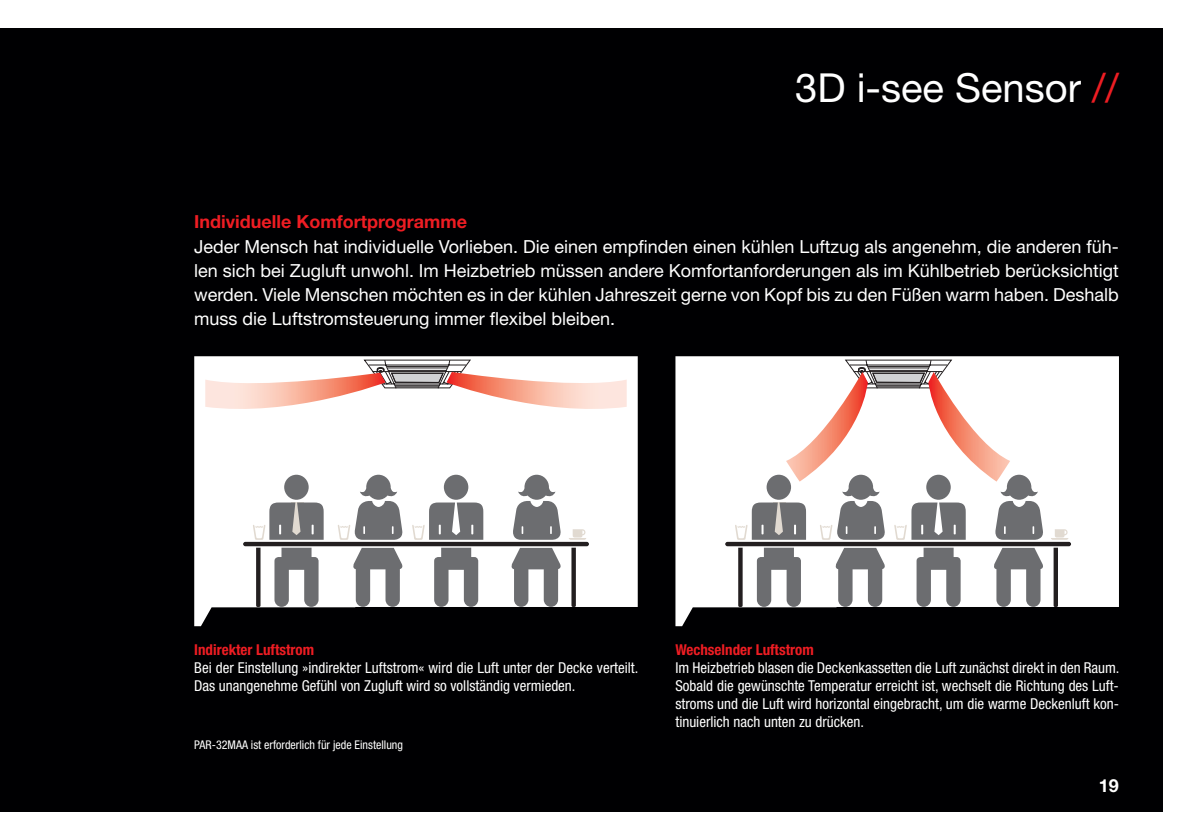
<style>
.page{position:relative;width:1191px;height:840px;background:#fff}
.page>*{position:absolute;margin:0;border:0;box-sizing:border-box;transform-origin:0 0}
.t1{font:40px "Helvetica Neue LT Pro";color:#fff}
.t2{font:18px/24px "Helvetica Neue LT Pro";color:#fff;text-align:justify}
.t3{font:700 18px "Helvetica Neue LT Pro";color:#ee1d23}
.t4{font:700 18px "Helvetica Neue LT Pro";color:#fff}
.t5{font:condensed 15px/18px "Helvetica Neue LT Pro";color:#fff}
.t6{font:700 condensed 15px "Helvetica Neue LT Pro";color:#ee1d23}
.t7{font:condensed 12px "Helvetica Neue LT Pro";color:#fff}
.s1{color:#ee1d23}
</style>
<div class="page">
<div style="left:0;top:28px;width:1162px;height:783px;background:#000002"></div>
<svg style="left:194px;top:356px;width:444px;height:270px;background:#dedede"></svg>
<svg style="left:675px;top:356px;width:444px;height:270px;fill:#fff"></svg>
<svg style="left:571px;top:547px;width:5px;height:59px"></svg>
<svg style="left:256px;top:547px;width:4px;height:59px"></svg>
<svg style="left:1053px;top:547px;width:5px;height:59px"></svg>
<svg style="left:738px;top:547px;width:4px;height:59px"></svg>
<svg style="left:757px;top:547px;width:44px;height:59px;background:#969799"></svg>
<svg style="left:916px;top:547px;width:44px;height:59px;background:#97989a"></svg>
<svg style="left:834px;top:547px;width:52px;height:59px;background:#a2a3a5"></svg>
<svg style="left:992px;top:547px;width:52px;height:59px;background:#a2a3a5"></svg>
<svg style="left:569px;top:529px;width:17px;height:10px"></svg>
<svg style="left:1050px;top:529px;width:18px;height:10px"></svg>
<svg style="left:205px;top:359px;width:421px;height:58px;background:#f3ded8"></svg>
<svg style="left:735px;top:359px;width:309px;height:180px;background:#e2d9d7"></svg>
<svg style="left:253px;top:502px;width:71px;height:37px;background:#9a9a9b"></svg>
<div style="left:284px;top:474px;width:25px;height:25px;background:#6c6d70;border-radius:50%"></div>
<svg style="left:274px;top:547px;width:44px;height:59px;background:#97989a"></svg>
<svg style="left:412px;top:502px;width:71px;height:37px;background:#9c9d9e"></svg>
<div style="left:444px;top:474px;width:24px;height:25px;background:#6c6d70;border-radius:50%"></div>
<svg style="left:434px;top:547px;width:44px;height:59px;background:#969799"></svg>
<svg style="left:337px;top:474px;width:66px;height:65px;background:#b7b7b8"></svg>
<svg style="left:351px;top:547px;width:52px;height:59px;background:#a2a3a5"></svg>
<svg style="left:511px;top:474px;width:51px;height:65px;background:#a2a3a4"></svg>
<svg style="left:510px;top:547px;width:52px;height:59px;background:#a2a3a5"></svg>
<div style="left:243px;top:541px;width:346px;height:5px;background:#231f20;border-radius:2px"></div>
<div style="left:725px;top:541px;width:346px;height:5px;background:#231f20;border-radius:2px"></div>
<h1 class="t1" style="left:795px;top:63px;width:325px">3D i-see Sensor <span class="s1">//</span></h1>
<p class="t3" style="left:194px;top:210px;width:274px">Individuelle Komfortprogramme</p>
<p class="t2" style="left:194px;top:233px;width:926px">Jeder Mensch hat individuelle Vorlieben. Die einen empfinden einen kühlen Luftzug als angenehm, die anderen füh&shy;len sich bei Zugluft unwohl. Im Heizbetrieb müssen andere Komfortanforderungen als im Kühlbetrieb berücksichtigt werden. Viele Menschen möchten es in der kühlen Jahreszeit gerne von Kopf bis zu den Füßen warm haben. Deshalb muss die Luftstromsteuerung immer flexibel bleiben.</p>
<p class="t6" style="left:194px;top:640px;width:121px">Indirekter Luftstrom</p>
<p class="t5" style="left:194px;top:658px;width:445px">Bei der Einstellung »indirekter Luftstrom« wird die Luft unter der Decke verteilt.<br>Das unangenehme Gefühl von Zugluft wird so vollständig vermieden.</p>
<p class="t7" style="left:194px;top:737px;width:210px">PAR-32MAA ist erforderlich für jede Einstellung</p>
<p class="t6" style="left:675px;top:640px;width:140px">Wechselnder Luftstrom</p>
<p class="t5" style="left:675px;top:658px;width:445px;text-align:justify">Im Heizbetrieb blasen die Deckenkassetten die Luft zunächst direkt in den Raum.<br>Sobald die gewünschte Temperatur erreicht ist, wechselt die Richtung des Luft&shy;stroms und die Luft wird horizontal eingebracht, um die warme Deckenluft kon&shy;tinuierlich nach unten zu drücken.</p>
<p class="t4" style="left:1099px;top:774px;width:22px">19</p>
</div>
